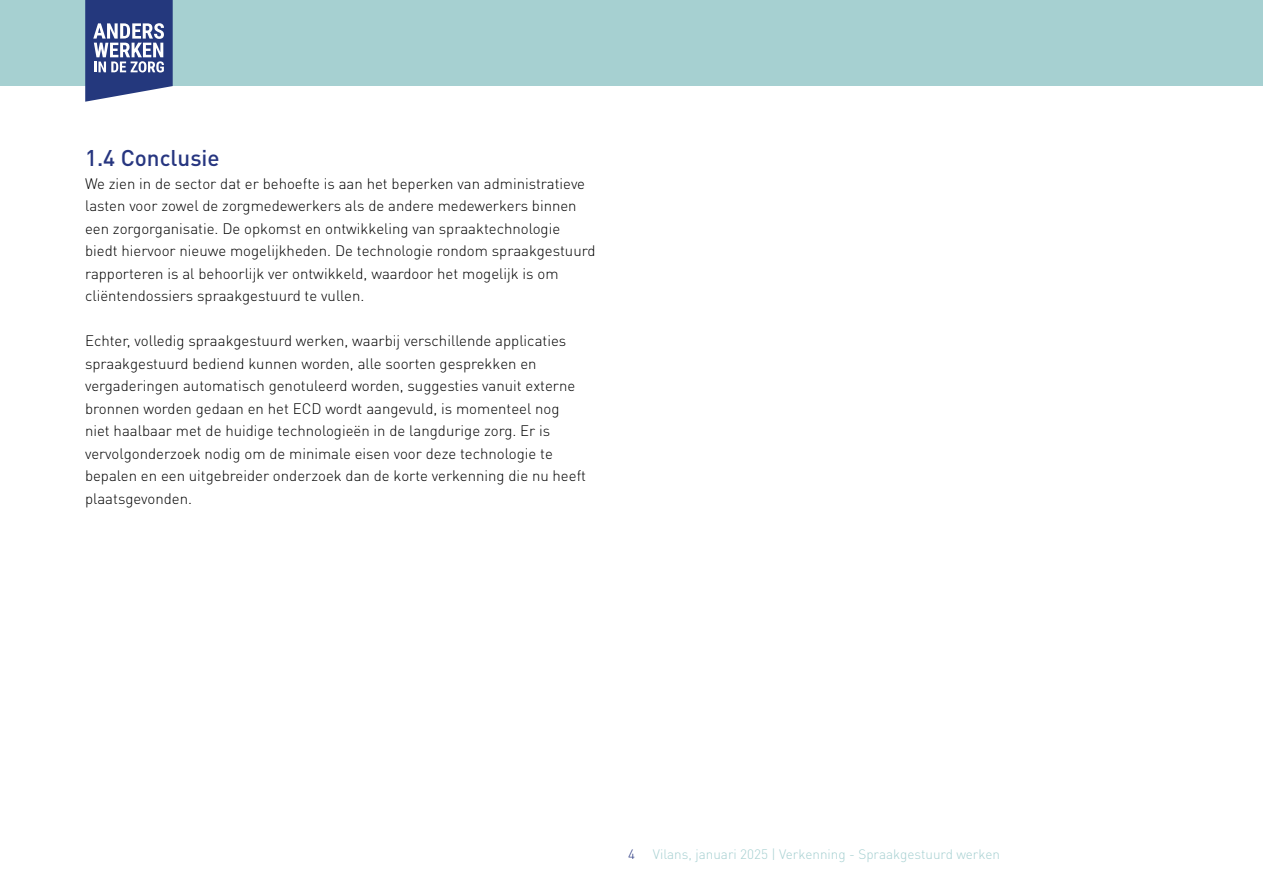
<style>
.page{position:relative;width:1263px;height:893px;background:#fff}
.page>*{position:absolute;margin:0;border:0;box-sizing:border-box;transform-origin:0 0}
.t1{font:500 22.5px "DIN Pro";color:#273680}
.t2{font:300 15px/22.5px "DIN Pro";color:#000}
.t3{font:300 13.5px "DIN Pro";color:#a6d0d1}
.t4{font:300 13.5px "DIN Pro";color:#273680}
</style>
<div class="page">
<div style="left:0;top:0;width:1263px;height:86px;background:#a6d0d1"></div>
<svg style="left:85px;top:0;width:88px;height:102px;background:#5c6b9e"></svg>
<h3 class="t1" style="left:85px;top:143px;width:136px">1.4 Conclusie</h3>
<p class="t2" style="left:85px;top:171px;width:512px">We zien in de sector dat er behoefte is aan het beperken van administratieve lasten voor zowel de zorgmedewerkers als de andere medewerkers binnen een zorgorganisatie. De opkomst en ontwikkeling van spraaktechnologie biedt hiervoor nieuwe mogelijkheden. De technologie rondom spraakgestuurd rapporteren is al behoorlijk ver ontwikkeld, waardoor het mogelijk is om cliëntendossiers spraakgestuurd te vullen.</p>
<p class="t2" style="left:85px;top:329px;width:503px">Echter, volledig spraakgestuurd werken, waarbij verschillende applicaties spraakgestuurd bediend kunnen worden, alle soorten gesprekken en vergaderingen automatisch genotuleerd worden, suggesties vanuit externe bronnen worden gedaan en het ECD wordt aangevuld, is momenteel nog niet haalbaar met de huidige technologieën in de langdurige zorg. Er is vervolgonderzoek nodig om de minimale eisen voor deze technologie te bepalen en een uitgebreider onderzoek dan de korte verkenning die nu heeft plaatsgevonden.</p>
<p class="t4" style="left:628px;top:845px;width:8px">4</p>
<p class="t3" style="left:653px;top:845px;width:349px">Vilans, januari 2025 | Verkenning - Spraakgestuurd werken</p>
</div>
